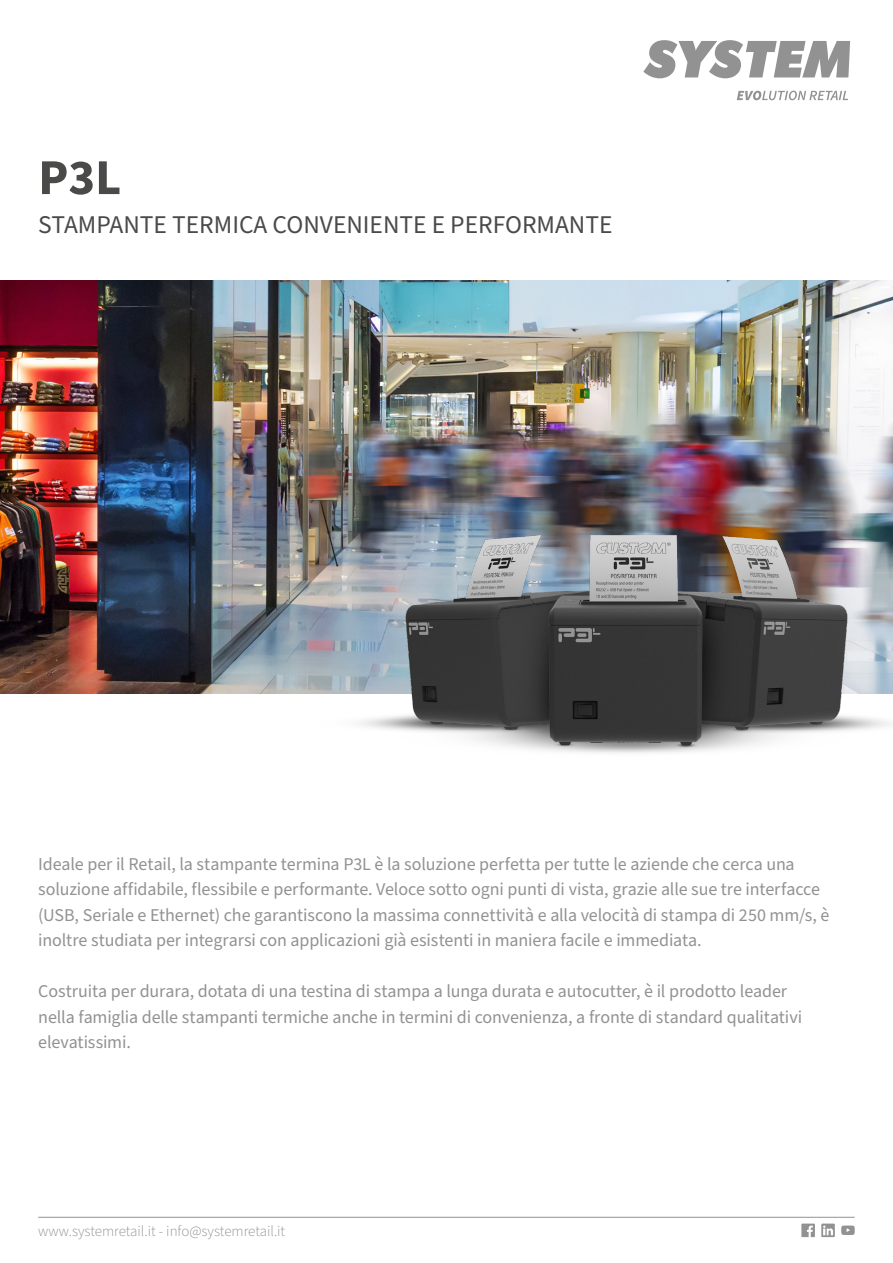
<style>
.page{position:relative;width:893px;height:1263px;background:#fff}
.page>*{position:absolute;margin:0;border:0;box-sizing:border-box;transform-origin:0 0}
.t1{font:700 50.25px "Source Sans Pro";color:#4a4a49}
.t2{font:25.5px "Source Sans Pro";color:#4a4a49}
.t3{font:18px/25.5px "Source Sans Pro";letter-spacing:-.005em;color:#929292}
.t4{font:300 15px "Source Sans Pro";color:#929292}
</style>
<div class="page">
<img style="left:0;top:281px;width:893px;height:412px">
<img style="left:315px;top:518px;width:578px;height:235px">
<svg style="left:643px;top:40px;width:207px;height:38px"></svg>
<svg style="left:737px;top:91px;width:111px;height:9px"></svg>
<svg style="left:801px;top:1223px;width:14px;height:14px"></svg>
<svg style="left:821px;top:1223px;width:14px;height:14px"></svg>
<svg style="left:841px;top:1225px;width:14px;height:10px"></svg>
<hr style="left:38px;top:1217px;width:817px;height:1px;background:#929292">
<h1 class="t1" style="left:38px;top:143px;width:85px">P3L</h1>
<h2 class="t2" style="left:38px;top:207px;width:576px">STAMPANTE TERMICA CONVENIENTE E PERFORMANTE</h2>
<p class="t3" style="left:38px;top:851px;width:793px">Ideale per il Retail, la stampante termina P3L è la soluzione perfetta per tutte le aziende che cerca una soluzione affidabile, flessibile e performante. Veloce sotto ogni punti di vista, grazie alle sue tre interfacce (USB, Seriale e Ethernet) che garantiscono la massima connettività e alla velocità di stampa di 250 mm/s, è inoltre studiata per integrarsi con applicazioni già esistenti in maniera facile e immediata.</p>
<p class="t3" style="left:38px;top:979px;width:765px">Costruita per durara, dotata di una testina di stampa a lunga durata e autocutter, è il prodotto leader nella famiglia delle stampanti termiche anche in termini di convenienza, a fronte di standard qualitativi elevatissimi.</p>
<p class="t4" style="left:38px;top:1221px;width:249px">www.systemretail.it - info@systemretail.it</p>
</div>
